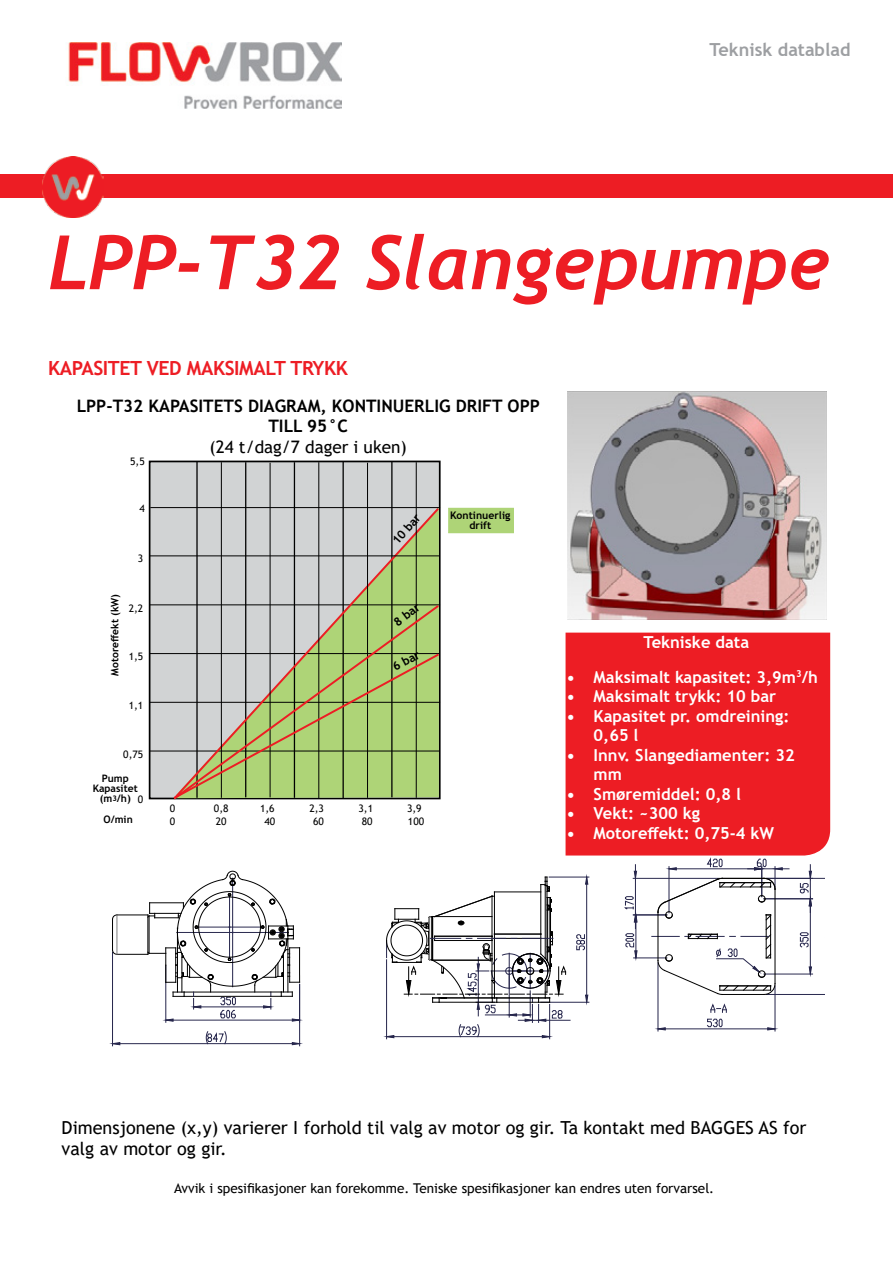
<style>
.page{position:relative;width:893px;height:1263px;background:#fff}
.page>*{position:absolute;margin:0;border:0;box-sizing:border-box;transform-origin:0 0}
.t1{font:italic 700 75px "Trebuchet";color:#ed1d24}
.t2{font:700 19.5px "Trebuchet MS";letter-spacing:-.02em;color:#ed1d24}
.t3{font:18px/21.6px "Trebuchet MS";color:#000}
.t4{font:700 18px "Trebuchet MS";color:#9d9fa2}
.t5{font:700 17.25px/20.5px "Trebuchet MS";color:#000;text-align:center}
.t6{font:17.25px "Trebuchet MS";color:#000}
.t7{font:700 16.5px/19.5px "Trebuchet MS";color:#fff}
.t8{font:13.5px "Trebuchet MS";color:#000}
.t9{font:700 12px "Trebuchet MS";color:#000}
.t10{font:700 10.5px/10.5px "Trebuchet MS";color:#000;text-align:center}
.t11{font:10.35px "Trebuchet MS";color:#000}
.t12{font:700 10.35px "Trebuchet MS";color:#000}
.s1{font-weight:400}
</style>
<div class="page">
<div style="left:0;top:174px;width:893px;height:24px;background:#ed1d24"></div>
<img style="left:43px;top:157px;width:60px;height:60px">
<img style="left:68px;top:43px;width:273px;height:65px">
<div style="left:150px;top:461px;width:290px;height:337px;background:#d1d3d4"></div>
<div style="left:149px;top:461px;width:292px;height:338px;border:2px solid #000"></div>
<hr style="left:149px;top:751px;width:290px;height:1px;background:#000">
<hr style="left:149px;top:702px;width:291px;height:1px;background:#000">
<hr style="left:149px;top:653px;width:290px;height:1px;background:#000">
<hr style="left:149px;top:605px;width:291px;height:1px;background:#000">
<hr style="left:196px;top:462px;width:2px;height:336px;background:#000">
<hr style="left:245px;top:462px;width:1px;height:335px;background:#000">
<hr style="left:294px;top:462px;width:1px;height:336px;background:#000">
<hr style="left:342px;top:461px;width:2px;height:337px;background:#000">
<hr style="left:391px;top:461px;width:2px;height:336px;background:#000">
<svg style="left:172px;top:506px;width:269px;height:97px"></svg>
<hr style="left:221px;top:462px;width:1px;height:336px;background:#000">
<hr style="left:270px;top:463px;width:1px;height:334px;background:#000">
<hr style="left:319px;top:462px;width:1px;height:336px;background:#000">
<hr style="left:367px;top:463px;width:1px;height:335px;background:#000">
<hr style="left:416px;top:462px;width:1px;height:336px;background:#000">
<div style="left:449px;top:508px;width:64px;height:25px;background:#aed477"></div>
<div style="left:448px;top:508px;width:66px;height:25px;border:1px solid #aed477"></div>
<hr style="left:150px;top:556px;width:289px;height:1px;background:#000">
<hr style="left:150px;top:507px;width:290px;height:1px;background:#000">
<svg style="left:171px;top:603px;width:270px;height:197px"></svg>
<svg style="left:172px;top:652px;width:269px;height:148px"></svg>
<hr style="left:634px;top:958px;width:33px;height:1px;background:#26264c">
<hr style="left:658px;top:963px;width:1px;height:68px;background:#26264c">
<hr style="left:775px;top:986px;width:1px;height:45px;background:#26264c">
<hr style="left:658px;top:1028px;width:117px;height:1px;background:#26264c">
<hr style="left:113px;top:1043px;width:187px;height:1px;background:#26264c">
<svg style="left:113px;top:1042px;width:7px;height:3px"></svg>
<svg style="left:292px;top:1042px;width:7px;height:3px"></svg>
<hr style="left:112px;top:952px;width:1px;height:94px;background:#26264c">
<hr style="left:299px;top:984px;width:1px;height:62px;background:#26264c">
<svg style="left:205px;top:1031px;width:22px;height:13px"></svg>
<hr style="left:532px;top:1020px;width:38px;height:1px;background:#26264c">
<hr style="left:810px;top:865px;width:1px;height:34px;background:#26264c">
<svg style="left:634px;top:871px;width:3px;height:7px"></svg>
<hr style="left:633px;top:915px;width:34px;height:1px;background:#26264c">
<hr style="left:633px;top:878px;width:87px;height:1px;background:#26264c">
<svg style="left:625px;top:915px;width:12px;height:43px"></svg>
<hr style="left:635px;top:865px;width:1px;height:50px;background:#26264c">
<svg style="left:625px;top:896px;width:9px;height:13px"></svg>
<svg style="left:585px;top:995px;width:3px;height:7px"></svg>
<svg style="left:585px;top:878px;width:3px;height:6px"></svg>
<hr style="left:541px;top:1002px;width:48px;height:1px;background:#26264c">
<hr style="left:549px;top:877px;width:40px;height:1px;background:#26264c">
<hr style="left:586px;top:877px;width:1px;height:125px;background:#26264c">
<svg style="left:576px;top:934px;width:9px;height:16px"></svg>
<hr style="left:166px;top:966px;width:1px;height:56px;background:#26264c">
<hr style="left:386px;top:960px;width:1px;height:79px;background:#26264c">
<hr style="left:549px;top:1004px;width:1px;height:35px;background:#26264c">
<svg style="left:800px;top:871px;width:11px;height:41px"></svg>
<hr style="left:764px;top:974px;width:48px;height:1px;background:#26264c">
<hr style="left:764px;top:898px;width:48px;height:1px;background:#26264c">
<hr style="left:810px;top:899px;width:1px;height:75px;background:#26264c">
<svg style="left:800px;top:932px;width:9px;height:16px"></svg>
<hr style="left:766px;top:994px;width:59px;height:1px;background:#26264c">
<hr style="left:766px;top:878px;width:59px;height:1px;background:#26264c">
<svg style="left:707px;top:1004px;width:20px;height:23px"></svg>
<svg style="left:112px;top:950px;width:5px;height:4px"></svg>
<svg style="left:112px;top:915px;width:5px;height:4px"></svg>
<hr style="left:117px;top:954px;width:31px;height:1px;background:#000">
<hr style="left:117px;top:915px;width:31px;height:1px;background:#000">
<hr style="left:112px;top:919px;width:1px;height:31px;background:#000">
<hr style="left:117px;top:915px;width:1px;height:39px;background:#808080">
<svg style="left:148px;top:871px;width:152px;height:150px"></svg>
<svg style="left:386px;top:877px;width:180px;height:161px"></svg>
<hr style="left:522px;top:938px;width:31px;height:1px;background:#26264c">
<hr style="left:722px;top:994px;width:42px;height:1px;background:#000">
<svg style="left:652px;top:858px;width:137px;height:136px"></svg>
<img style="left:567px;top:392px;width:260px;height:227px">
<div style="left:565px;top:632px;width:266px;height:224px;background:#ed1d24"></div>
<p class="t4" style="left:710px;top:38px;width:142px">Teknisk datablad</p>
<h1 class="t1" style="left:48px;top:215px;width:783px">LPP-T32 Slangepumpe</h1>
<p class="t2" style="left:48px;top:356px;width:301px">KAPASITET VED MAKSIMALT TRYKK</p>
<p class="t5" style="left:77px;top:395px;width:465px">LPP-T32 KAPASITETS DIAGRAM, KONTINUERLIG DRIFT OPP<br>TILL 95°C</p>
<p class="t6" style="left:209px;top:436px;width:199px">(24 t/dag/7 dager i uken)</p>
<p class="t11" style="left:130px;top:455px;width:16px">5,5</p>
<p class="t11" style="left:140px;top:502px;width:7px">4</p>
<p class="t11" style="left:138px;top:552px;width:7px">3</p>
<p class="t12" style="left:108px;top:675px;width:83px;rotate:-90deg">Motoreffekt (kW)</p>
<p class="t11" style="left:129px;top:601px;width:16px">2,2</p>
<p class="t11" style="left:129px;top:650px;width:16px">1,5</p>
<p class="t11" style="left:129px;top:699px;width:16px">1,1</p>
<p class="t11" style="left:123px;top:748px;width:21px">0,75</p>
<p class="t12" style="left:102px;top:771px;width:29px">Pump</p>
<p class="t12" style="left:93px;top:782px;width:46px">Kapasitet</p>
<p class="t12" style="left:100px;top:792px;width:45px">(m<sup>3</sup>/h) <span class="s1">0</span></p>
<p class="t12" style="left:103px;top:813px;width:31px">O/min</p>
<p class="t9" style="left:389px;top:537px;width:38px;rotate:-49deg">10 bar</p>
<p class="t9" style="left:391px;top:617px;width:31px;rotate:-37deg">8 bar</p>
<p class="t9" style="left:390px;top:661px;width:31px;rotate:-28deg">6 bar</p>
<p class="t11" style="left:170px;top:802px;width:7px">0</p>
<p class="t11" style="left:214px;top:802px;width:16px">0,8</p>
<p class="t11" style="left:260px;top:802px;width:16px">1,6</p>
<p class="t11" style="left:309px;top:802px;width:16px">2,3</p>
<p class="t11" style="left:358px;top:802px;width:16px">3,1</p>
<p class="t11" style="left:407px;top:802px;width:16px">3,9</p>
<p class="t11" style="left:170px;top:814px;width:7px">0</p>
<p class="t11" style="left:216px;top:814px;width:12px">20</p>
<p class="t11" style="left:264px;top:814px;width:12px">40</p>
<p class="t11" style="left:313px;top:814px;width:12px">60</p>
<p class="t11" style="left:362px;top:814px;width:12px">80</p>
<p class="t11" style="left:408px;top:814px;width:18px">100</p>
<p class="t10" style="left:450px;top:509px;width:62px">Kontinuerlig drift</p>
<p class="t7" style="left:643px;top:633px;width:107px">Tekniske data</p>
<p class="t7" style="left:567px;top:667px;width:253px">• Maksimalt kapasitet: 3,9m<sup>3</sup>/h</p>
<p class="t7" style="left:567px;top:687px;width:211px">• Maksimalt trykk: 10 bar</p>
<p class="t7" style="left:594px;top:706px;width:197px;text-indent:-27px">• Kapasitet pr. omdreining:<br>0,65 l</p>
<p class="t7" style="left:594px;top:745px;width:203px;text-indent:-27px">• Innv. Slangediamenter: 32 mm</p>
<p class="t7" style="left:567px;top:784px;width:176px">• Smøremiddel: 0,8 l</p>
<p class="t7" style="left:567px;top:804px;width:135px">• Vekt: ~300 kg</p>
<p class="t7" style="left:567px;top:823px;width:209px">• Motoreffekt: 0,75-4 kW</p>
<p class="t3" style="left:62px;top:1116px;width:746px">Dimensjonene (x,y) varierer I forhold til valg av motor og gir. Ta kontakt med BAGGES AS for valg av motor og gir.</p>
<p class="t8" style="left:174px;top:1180px;width:541px">Avvik i spesifikasjoner kan forekomme. Teniske spesifikasjoner kan endres uten forvarsel.</p>
</div>
